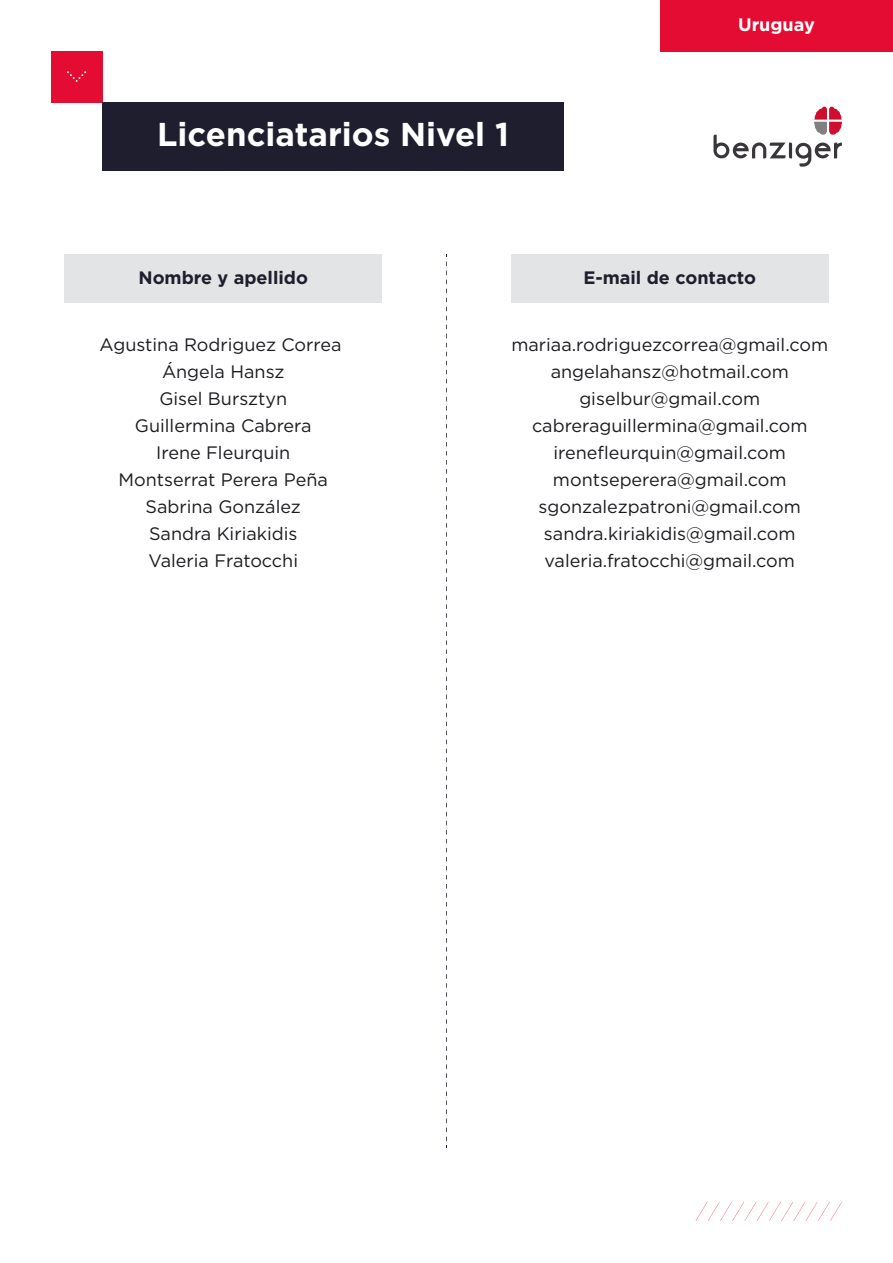
<style>
.page{position:relative;width:893px;height:1263px;background:#fff}
.page>*{position:absolute;margin:0;border:0;box-sizing:border-box;transform-origin:0 0}
.t1{font:700 33px "Gotham";color:#fff}
.t2{font:18px/27px "Gotham";color:#1b1b20;text-align:center}
.t3{font:700 18px "Gotham";color:#1f1e2e}
.t4{font:700 18px "Gotham";color:#fff}
</style>
<div class="page">
<svg style="left:713px;top:107px;width:129px;height:60px"></svg>
<div style="left:51px;top:51px;width:51px;height:51px;background:#e50c33"></div>
<svg style="left:67px;top:71px;width:19px;height:11px"></svg>
<div style="left:660px;top:0;width:233px;height:51px;background:#e50c33"></div>
<svg style="left:696px;top:1202px;width:146px;height:19px"></svg>
<div style="left:102px;top:102px;width:462px;height:69px;background:#1f1e2e"></div>
<svg style="left:446px;top:255px;width:1px;height:893px"></svg>
<div style="left:64px;top:255px;width:318px;height:48px;background:#e2e4e5"></div>
<div style="left:511px;top:255px;width:318px;height:48px;background:#e2e4e5"></div>
<h1 class="t1" style="left:157px;top:112px;width:353px">Licenciatarios Nivel 1</h1>
<p class="t4" style="left:738px;top:12px;width:78px">Uruguay</p>
<p class="t3" style="left:138px;top:265px;width:171px">Nombre y apellido</p>
<p class="t3" style="left:583px;top:265px;width:174px">E-mail de contacto</p>
<p class="t2" style="left:100px;top:331px;width:243px">Agustina Rodriguez Correa<br>Ángela Hansz<br>Gisel Bursztyn<br>Guillermina Cabrera<br>Irene Fleurquin<br>Montserrat Perera Peña<br>Sabrina González<br>Sandra Kiriakidis<br>Valeria Fratocchi</p>
<p class="t2" style="left:511px;top:331px;width:318px">mariaa.rodriguezcorrea@gmail.com angelahansz@hotmail.com giselbur@gmail.com cabreraguillermina@gmail.com irenefleurquin@gmail.com montseperera@gmail.com sgonzalezpatroni@gmail.com sandra.kiriakidis@gmail.com valeria.fratocchi@gmail.com</p>
</div>
